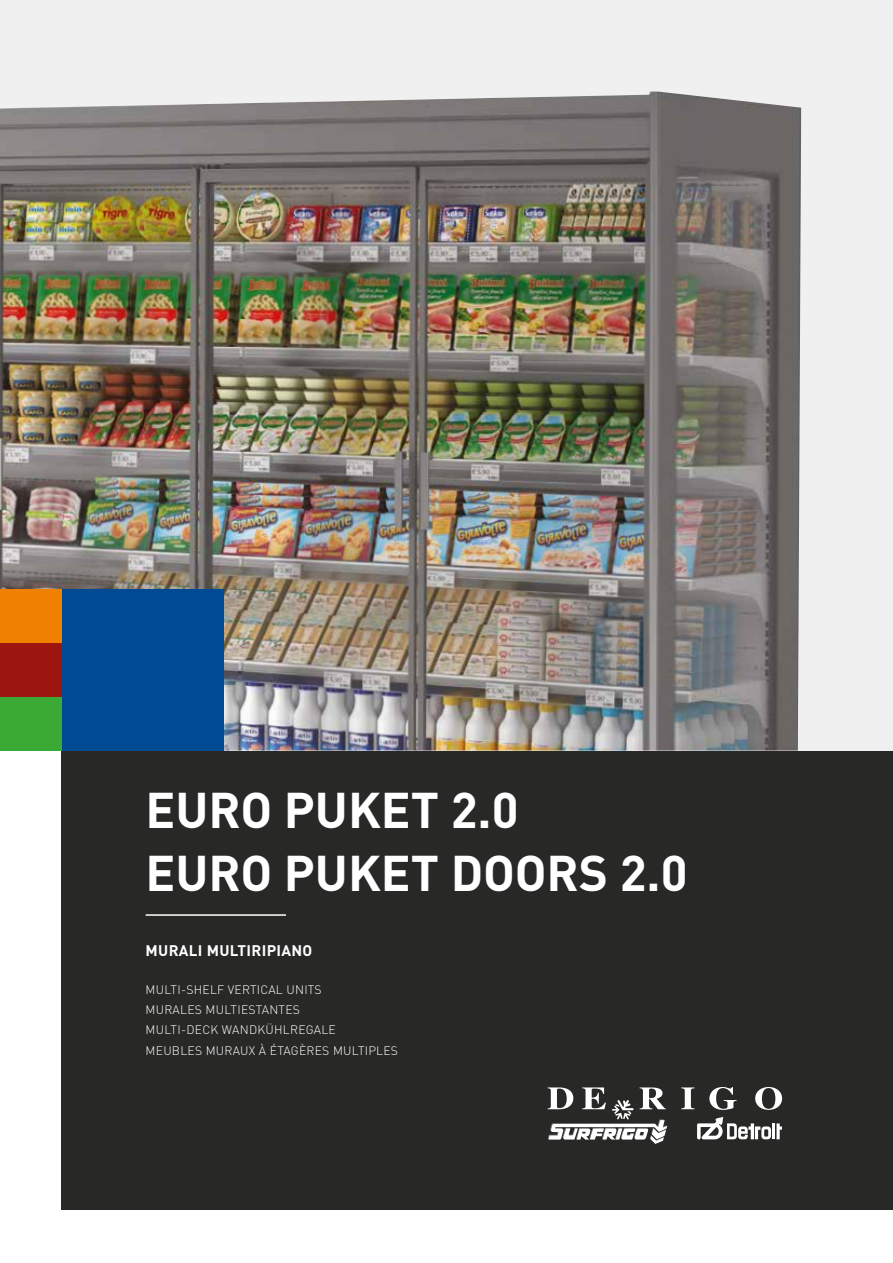
<style>
.page{position:relative;width:893px;height:1263px;background:#fff}
.page>*{position:absolute;margin:0;border:0;box-sizing:border-box;transform-origin:0 0}
.t1{font:700 49.5px/62.6px "DIN Pro";color:#fff}
.t2{font:700 15.15px "DIN Pro";letter-spacing:.02em;color:#fff}
.t3{font:300 12.15px/20.2px "DIN Pro";letter-spacing:.02em;color:#fff}
</style>
<div class="page">
<div style="left:62px;top:750px;width:831px;height:460px;background:#282827"></div>
<div style="left:0;top:0;width:893px;height:750px;background:#f0f0f0"></div>
<img style="left:0;top:92px;width:801px;height:658px">
<div style="left:0;top:589px;width:62px;height:54px;background:#f08100"></div>
<div style="left:62px;top:589px;width:161px;height:161px;background:#004a93"></div>
<div style="left:0;top:697px;width:62px;height:53px;background:#3aaa35"></div>
<div style="left:0;top:643px;width:62px;height:53px;background:#9d150f"></div>
<svg style="left:681px;top:1087px;width:13px;height:22px"></svg>
<svg style="left:709px;top:1087px;width:28px;height:23px"></svg>
<svg style="left:755px;top:1087px;width:27px;height:23px"></svg>
<svg style="left:697px;top:1117px;width:85px;height:22px"></svg>
<svg style="left:548px;top:1087px;width:119px;height:57px"></svg>
<hr style="left:146px;top:914px;width:140px;height:2px;background:#fff">
<h1 class="t1" style="left:146px;top:773px;width:543px">EURO PUKET 2.0<br>EURO PUKET DOORS 2.0</h1>
<p class="t2" style="left:146px;top:938px;width:168px">MURALI MULTIRIPIANO</p>
<p class="t3" style="left:146px;top:978px;width:254px">MULTI-SHELF VERTICAL UNITS<br>MURALES MULTIESTANTES<br>MULTI-DECK WANDKÜHLREGALE<br>MEUBLES MURAUX À ÉTAGÈRES MULTIPLES</p>
</div>
